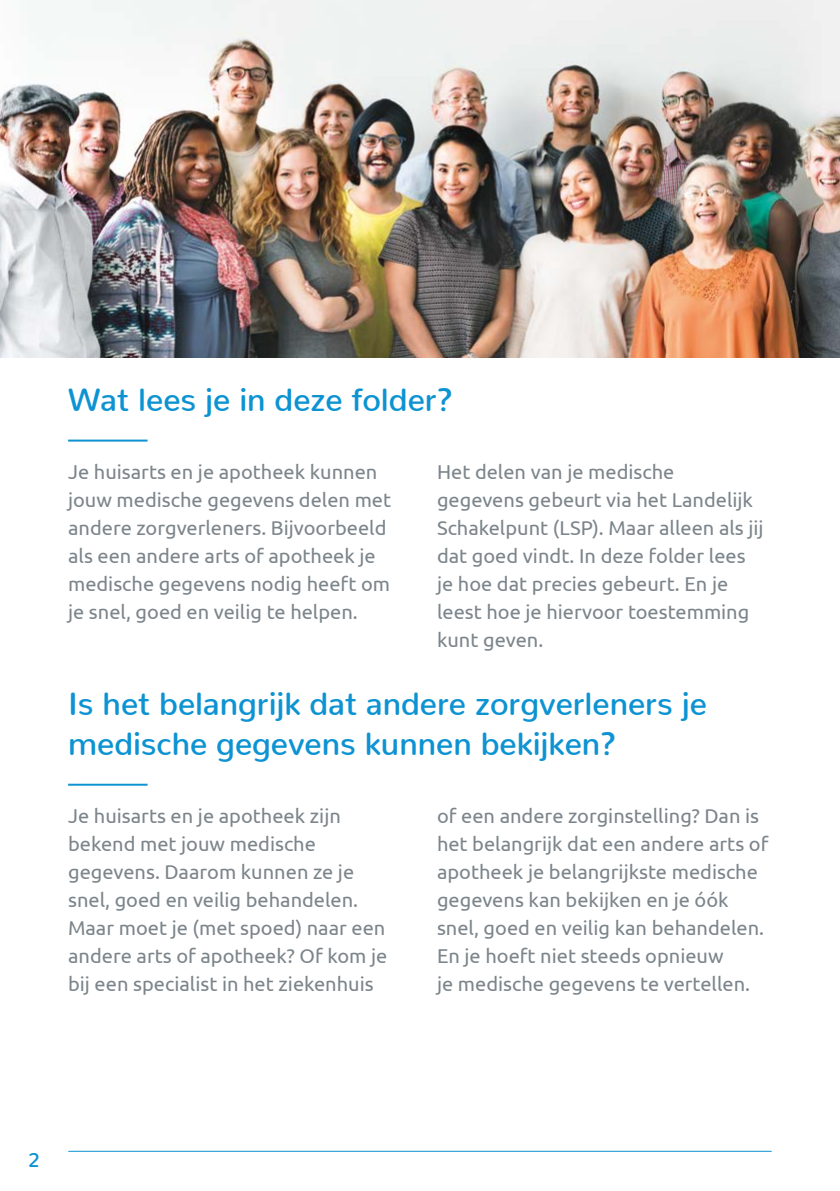
<style>
.page{position:relative;width:840px;height:1191px;background:#fff}
.page>*{position:absolute;margin:0;border:0;box-sizing:border-box;transform-origin:0 0}
.Kop{font:600 32px/40px "Nunito";color:#0d93d2}
.Bodytekst{font:20px/28px "Ubuntu";color:#7c858b}
.t1{font:600 20px "Nunito";color:#0d93d2}
</style>
<div class="page">
<hr style="left:69px;top:1150px;width:702px;height:1px;background:#0d93d2">
<hr style="left:68px;top:439px;width:79px;height:2px;background:#0d93d2">
<hr style="left:68px;top:783px;width:79px;height:2px;background:#0d93d2">
<img style="left:0;top:0;width:839px;height:357px">
<p class="Kop" style="left:68px;top:376px;width:386px">Wat lees je in deze folder?</p>
<p class="Bodytekst" style="left:68px;top:457px;width:324px">Je huisarts en je apotheek kunnen jouw medische gegevens delen met andere zorgverleners. Bijvoorbeeld als een andere arts of apotheek je medische gegevens nodig heeft om je snel, goed en veilig te helpen.</p>
<p class="Bodytekst" style="left:437px;top:457px;width:328px">Het delen van je medische gegevens gebeurt via het Landelijk<br>Schakelpunt (LSP). Maar alleen als jij dat goed vindt. In deze folder lees je hoe dat precies gebeurt. En je leest hoe je hiervoor toestemming kunt geven.</p>
<p class="Kop" style="left:68px;top:680px;width:640px">Is het belangrijk dat andere zorgverleners je medische gegevens kunnen bekijken?</p>
<p class="Bodytekst" style="left:68px;top:801px;width:320px">Je huisarts en je apotheek zijn bekend met jouw medische gegevens. Daarom kunnen ze je snel, goed en veilig behandelen.<br>Maar moet je (met spoed) naar een andere arts of apotheek? Of kom je bij een specialist in het ziekenhuis</p>
<p class="Bodytekst" style="left:437px;top:801px;width:333px">of een andere zorginstelling? Dan is het belangrijk dat een andere arts of apotheek je belangrijkste medische gegevens kan bekijken en je óók snel, goed en veilig kan behandelen.<br>En je hoeft niet steeds opnieuw<br>je medische gegevens te vertellen.</p>
<p class="t1" style="left:28px;top:1142px;width:13px">2</p>
</div>
